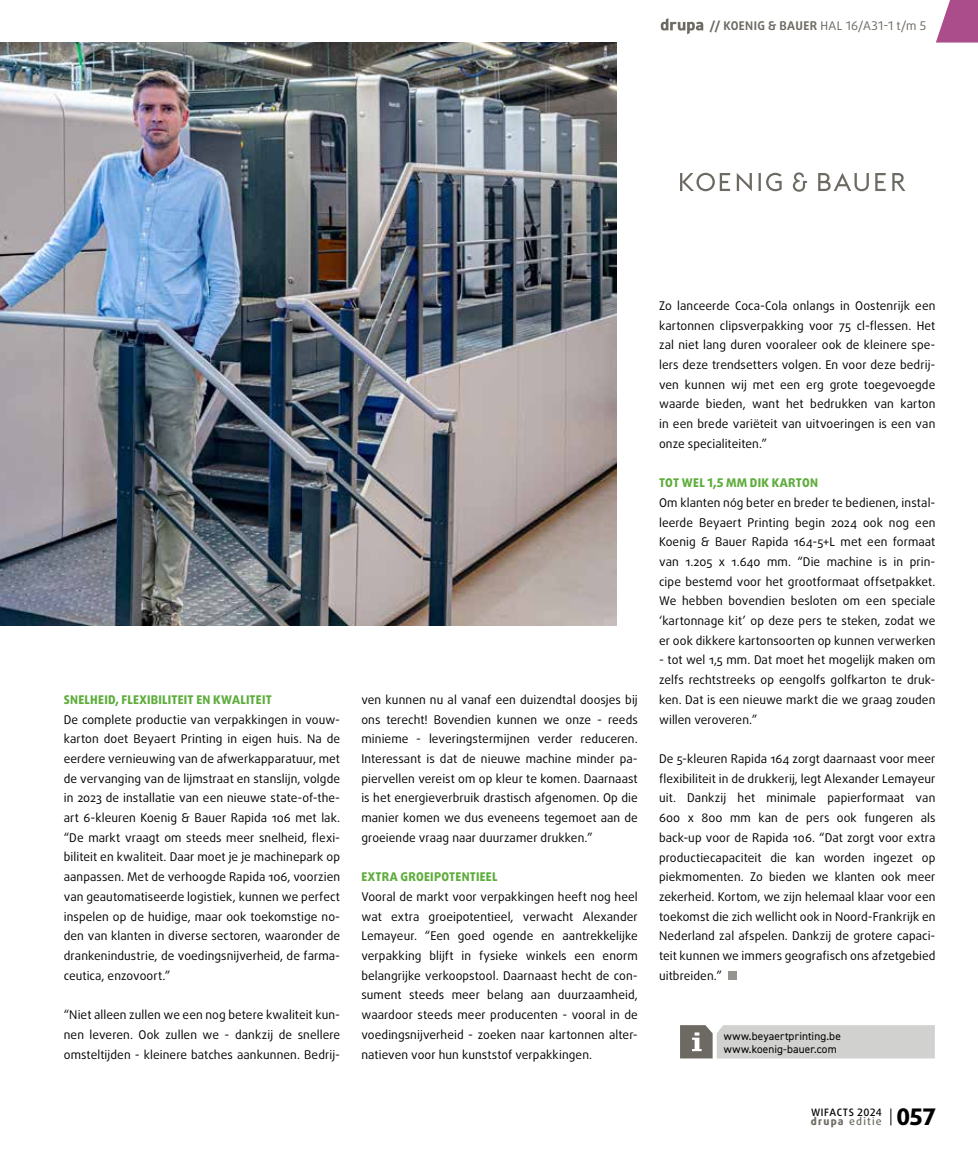
<style>
.page{position:relative;width:978px;height:1170px;background:#fff}
.page>*{position:absolute;margin:0;border:0;box-sizing:border-box;transform-origin:0 0}
.t1{font:12px/19.6px "Daxline Pro";letter-spacing:.005em;color:#000;text-align:justify}
.t2{font:800 12px "Daxline Pro";letter-spacing:.02em;color:#5ead3d}
.t3{font:12px "Daxline Pro";letter-spacing:.035em;color:#6d6a63}
.t4{font:11.25px/12.8px "DIN2014";letter-spacing:.015em;color:#000}
.t5{font:500 10.5px "Daxline Pro";letter-spacing:.11em;color:#6d6a63}
.t6{font:500 10.2px "Daxline Pro";letter-spacing:.045em;color:#000}
.s1{font-weight:700}
.s2{font-weight:800}
.s3{font-weight:800;font-size:22.8px;color:#000}
</style>
<div class="page">
<svg style="left:936px;top:0;width:42px;height:43px"></svg>
<img style="left:0;top:43px;width:617px;height:582px">
<svg style="left:890px;top:1108px;width:1px;height:17px"></svg>
<svg style="left:661px;top:18px;width:42px;height:16px"></svg>
<svg style="left:680px;top:1025px;width:255px;height:33px"></svg>
<div style="left:728px;top:971px;width:9px;height:8px;background:#959490"></div>
<svg style="left:680px;top:172px;width:225px;height:20px"></svg>
<p class="t3" style="left:710px;top:18px;width:218px"><span class="s1">// KOENIG &amp; BAUER</span> HAL 16/A31-1 t/m 5</p>
<p class="t2" style="left:64px;top:691px;width:209px">SNELHEID, FLEXIBILITEIT EN KWALITEIT</p>
<p class="t1" style="left:64px;top:709px;width:278px">De complete productie van verpakkingen in vouw&shy;karton doet Beyaert Printing in eigen huis. Na de eerdere vernieuwing van de afwerkapparatuur, met de vervanging van de lijmstraat en stanslijn, volgde in 2023 de installatie van een nieuwe state-of-the&shy;art 6-kleuren Koenig &amp; Bauer Rapida 106 met lak. “De markt vraagt om steeds meer snelheid, flexi&shy;biliteit en kwaliteit. Daar moet je je machinepark op aanpassen. Met de verhoogde Rapida 106, voorzien van geautomatiseerde logistiek, kunnen we perfect inspelen op de huidige, maar ook toekomstige no&shy;den van klanten in diverse sectoren, waaronder de drankenindustrie, de voedingsnijverheid, de farma&shy;ceutica, enzovoort.”</p>
<p class="t1" style="left:64px;top:1004px;width:278px">“Niet alleen zullen we een nog betere kwaliteit kun&shy;nen leveren. Ook zullen we - dankzij de snellere omsteltijden - kleinere batches aankunnen. Bedrij-</p>
<p class="t1" style="left:361px;top:689px;width:278px">ven kunnen nu al vanaf een duizendtal doosjes bij ons terecht! Bovendien kunnen we onze - reeds minieme - leveringstermijnen verder reduceren.<br>Interessant is dat de nieuwe machine minder pa&shy;piervellen vereist om op kleur te komen. Daarnaast is het energieverbruik drastisch afgenomen. Op die manier komen we dus eveneens tegemoet aan de groeiende vraag naar duurzamer drukken.”</p>
<p class="t2" style="left:361px;top:868px;width:138px">EXTRA GROEIPOTENTIEEL</p>
<p class="t1" style="left:361px;top:886px;width:278px">Vooral de markt voor verpakkingen heeft nog heel wat extra groeipotentieel, verwacht Alexander Lemayeur. “Een goed ogende en aantrekkelijke verpakking blijft in fysieke winkels een enorm belangrijke verkoopstool. Daarnaast hecht de con&shy;sument steeds meer belang aan duurzaamheid, waardoor steeds meer producenten - vooral in de voedingsnijverheid - zoeken naar kartonnen alter&shy;natieven voor hun kunststof verpakkingen.</p>
<p class="t1" style="left:659px;top:296px;width:278px">Zo lanceerde Coca-Cola onlangs in Oostenrijk een kartonnen clipsverpakking voor 75 cl-flessen. Het zal niet lang duren vooraleer ook de kleinere spe&shy;lers deze trendsetters volgen. En voor deze bedrij&shy;ven kunnen wij met een erg grote toegevoegde waarde bieden, want het bedrukken van karton in een brede variëteit van uitvoeringen is een van onze specialiteiten.”</p>
<p class="t2" style="left:659px;top:475px;width:160px">TOT WEL 1,5 MM DIK KARTON</p>
<p class="t1" style="left:659px;top:492px;width:278px;text-align:left">Om klanten nóg beter en breder te bedienen, instal&shy;leerde Beyaert Printing begin 2024 ook nog een Koenig &amp; Bauer Rapida 164-5+L met een formaat van 1.205 x 1.640 mm. “Die machine is in prin&shy;cipe bestemd voor het grootformaat offsetpakket.<br>We hebben bovendien besloten om een speciale ‘kartonnage kit’ op deze pers te steken, zodat we er ook dikkere kartonsoorten op kunnen verwerken</p>
<p class="t1" style="left:659px;top:650px;width:278px">- tot wel 1,5 mm. Dat moet het mogelijk maken om zelfs rechtstreeks op eengolfs golfkarton te druk&shy;ken. Dat is een nieuwe markt die we graag zouden willen veroveren.”</p>
<p class="t1" style="left:659px;top:748px;width:278px">De 5-kleuren Rapida 164 zorgt daarnaast voor meer flexibiliteit in de drukkerij, legt Alexander Lemayeur uit. Dankzij het minimale papierformaat van 600 x 800 mm kan de pers ook fungeren als back-up voor de Rapida 106. “Dat zorgt voor extra productiecapaciteit die kan worden ingezet op piekmomenten. Zo bieden we klanten ook meer zekerheid. Kortom, we zijn helemaal klaar voor een toekomst die zich wellicht ook in Noord-Frankrijk en Nederland zal afspelen. Dankzij de grotere capaci&shy;teit kunnen we immers geografisch ons afzetgebied uitbreiden.”</p>
<p class="t4" style="left:724px;top:1029px;width:119px">www.beyaertprinting.be www.koenig-bauer.com</p>
<p class="t5" style="left:811px;top:1114px;width:126px"><span class="s2">drupa</span> editie <span class="s3">057</span></p>
<p class="t6" style="left:811px;top:1105px;width:72px">WIFACTS 2024</p>
</div>
